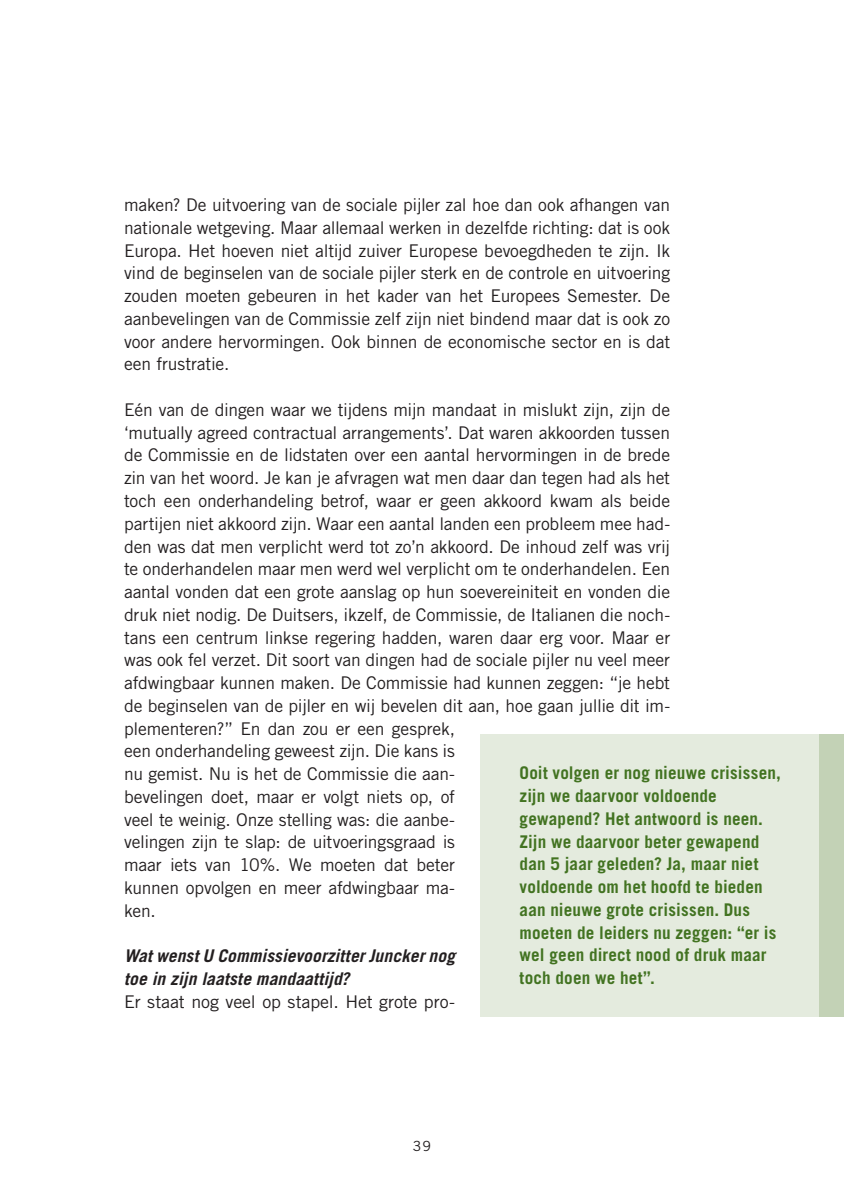
<style>
.page{position:relative;width:844px;height:1191px;background:#fff}
.page>*{position:absolute;margin:0;border:0;box-sizing:border-box;transform-origin:0 0}
.t1{font:17.5px/22.8px "Trade Gothic LT Std";letter-spacing:-.01em;color:#231f20;text-align:justify}
.t2{font:700 17.5px/22.8px "Trade Gothic LT Std";letter-spacing:.01em;color:#427321}
.t3{font:italic 700 17.5px/22.8px "Trade Gothic LT Std";letter-spacing:.005em;color:#231f20}
.t4{font:14px "Trade Gothic LT Std";color:#231f20}
</style>
<div class="page">
<div style="left:480px;top:734px;width:339px;height:283px;background:#e4ebde"></div>
<div style="left:819px;top:734px;width:24px;height:283px;background:#c3d2b6"></div>
<p class="t1" style="left:124px;top:193px;width:547px">maken? De uitvoering van de sociale pijler zal hoe dan ook afhangen van nationale wetgeving. Maar allemaal werken in dezelfde richting: dat is ook Europa. Het hoeven niet altijd zuiver Europese bevoegdheden te zijn. Ik vind de beginselen van de sociale pijler sterk en de controle en uitvoering zouden moeten gebeuren in het kader van het Europees Semester. De aanbevelingen van de Commissie zelf zijn niet bindend maar dat is ook zo voor andere hervormingen. Ook binnen de economische sector en is dat een frustratie.</p>
<p class="t1" style="left:124px;top:398px;width:547px;text-align:left">Eén van de dingen waar we tijdens mijn mandaat in mislukt zijn, zijn de ‘mutually agreed contractual arrangements’. Dat waren akkoorden tussen de Commissie en de lidstaten over een aantal hervormingen in de brede zin van het woord. Je kan je afvragen wat men daar dan tegen had als het toch een onderhandeling betrof, waar er geen akkoord kwam als beide partijen niet akkoord zijn. Waar een aantal landen een probleem mee had&shy;den was dat men verplicht werd tot zo’n akkoord. De inhoud zelf was vrij te onderhandelen maar men werd wel verplicht om te onderhandelen. Een aantal vonden dat een grote aanslag op hun soevereiniteit en vonden die druk niet nodig. De Duitsers, ikzelf, de Commissie, de Italianen die noch&shy;tans een centrum linkse regering hadden, waren daar erg voor. Maar er was ook fel verzet. Dit soort van dingen had de sociale pijler nu veel meer afdwingbaar kunnen maken. De Commissie had kunnen zeggen: “je hebt de beginselen van de pijler en wij bevelen dit aan, hoe gaan jullie dit im&shy;plementeren?” En dan zou er een gesprek,<br>een onderhandeling geweest zijn. Die kans is<br>nu gemist. Nu is het de Commissie die aan-<br>bevelingen doet, maar er volgt niets op, of<br>veel te weinig. Onze stelling was: die aanbe-<br>velingen zijn te slap: de uitvoeringsgraad is<br>maar iets van 10%. We moeten dat beter<br>kunnen opvolgen en meer afdwingbaar ma-<br>ken.</p>
<p class="t3" style="left:124px;top:944px;width:332px">Wat wenst U Commissievoorzitter Juncker nog toe in zijn laatste mandaattijd?</p>
<p class="t1" style="left:124px;top:989px;width:332px">Er staat nog veel op stapel. Het grote pro-</p>
<p class="t2" style="left:519px;top:761px;width:263px">Ooit volgen er nog nieuwe crisissen, zijn we daarvoor voldoende gewapend? Het antwoord is neen.<br>Zijn we daarvoor beter gewapend dan 5 jaar geleden? Ja, maar niet voldoende om het hoofd te bieden aan nieuwe grote crisissen. Dus moeten de leiders nu zeggen: “er is wel geen direct nood of druk maar toch doen we het”.</p>
<p class="t4" style="left:413px;top:1138px;width:20px">39</p>
</div>
